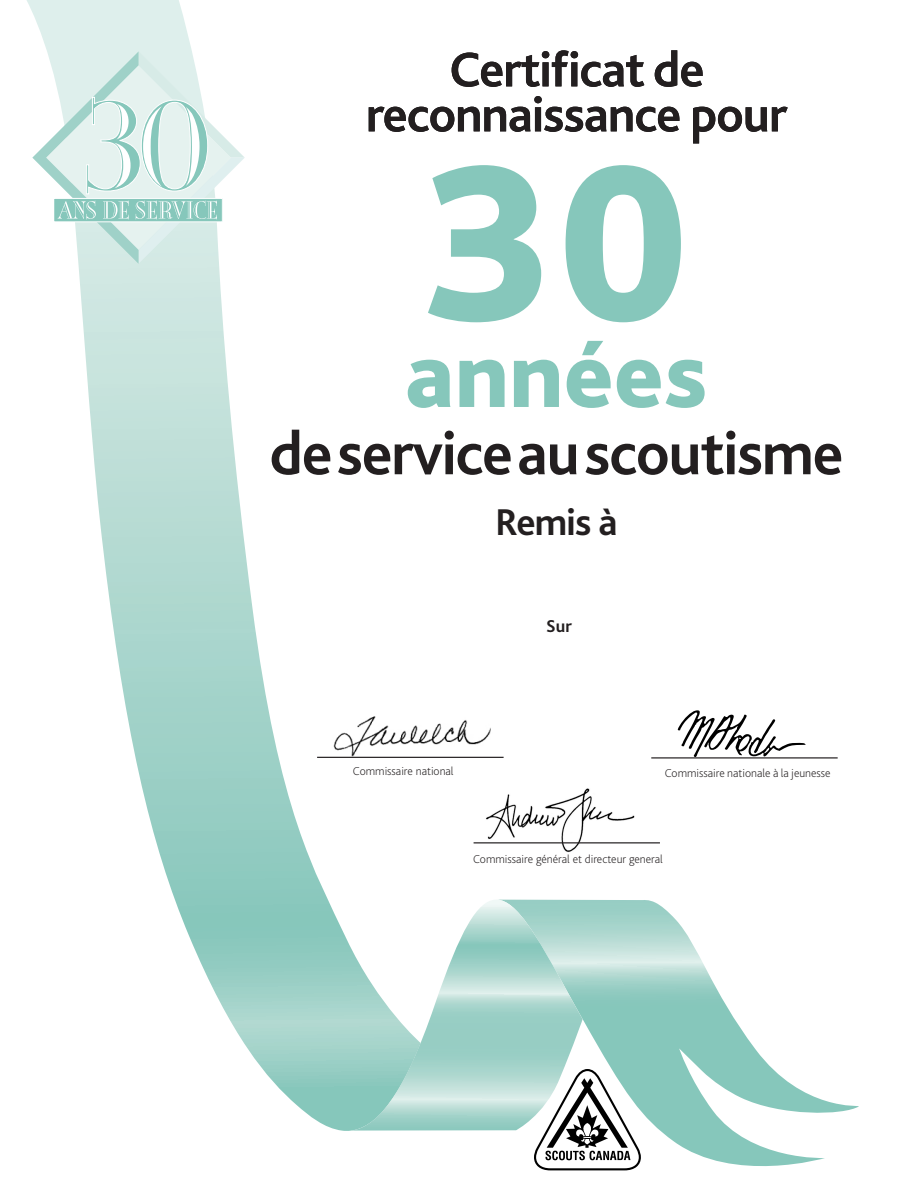
<style>
.page{position:relative;width:918px;height:1188px;background:#fff}
.page>*{position:absolute;margin:0;border:0;box-sizing:border-box;transform-origin:0 0}
.t1{font:800 232.5px "Bliss 2";color:#86c7bb}
.t2{font:800 97.5px "Bliss 2";color:#86c7bb}
.t3{font:700 63px "Bliss 2";letter-spacing:-.02em;color:#231f20}
.t4{font:700 51px/45px "Bliss 2";letter-spacing:-.02em;color:#231f20;text-align:center}
.t5{font:700 39px "Bliss 2";letter-spacing:-.02em;color:#231f20}
.t6{font:700 18px "Bliss 2";color:#231f20}
.t7{font:200 12px "Bliss 2";color:#231f20}
</style>
<div class="page">
<svg style="left:498px;top:899px;width:361px;height:272px"></svg>
<svg style="left:26px;top:0;width:317px;height:1131px"></svg>
<svg style="left:343px;top:900px;width:240px;height:231px"></svg>
<svg style="left:32px;top:51px;width:213px;height:213px"></svg>
<svg style="left:534px;top:1069px;width:107px;height:101px"></svg>
<img style="left:327px;top:712px;width:166px;height:50px">
<img style="left:481px;top:788px;width:158px;height:64px">
<svg style="left:677px;top:710px;width:129px;height:47px"></svg>
<hr style="left:317px;top:757px;width:187px;height:1px;background:#231f20">
<hr style="left:651px;top:758px;width:187px;height:1px;background:#231f20">
<hr style="left:474px;top:843px;width:186px;height:1px;background:#231f20">
<p class="t4" style="left:366px;top:46px;width:423px">Certificat de reconnaissance pour</p>
<p class="t1" style="left:421px;top:98px;width:272px">30</p>
<p class="t2" style="left:405px;top:314px;width:304px">années</p>
<h3 class="t3" style="left:269px;top:414px;width:575px">de service au scoutisme</h3>
<h3 class="t5" style="left:495px;top:498px;width:124px">Remis à</h3>
<h3 class="t6" style="left:546px;top:615px;width:27px">Sur</h3>
<p class="t7" style="left:353px;top:764px;width:102px">Commissaire national</p>
<p class="t7" style="left:665px;top:766px;width:167px">Commissaire nationale à la jeunesse</p>
<p class="t7" style="left:473px;top:851px;width:191px">Commissaire général et directeur general</p>
</div>
